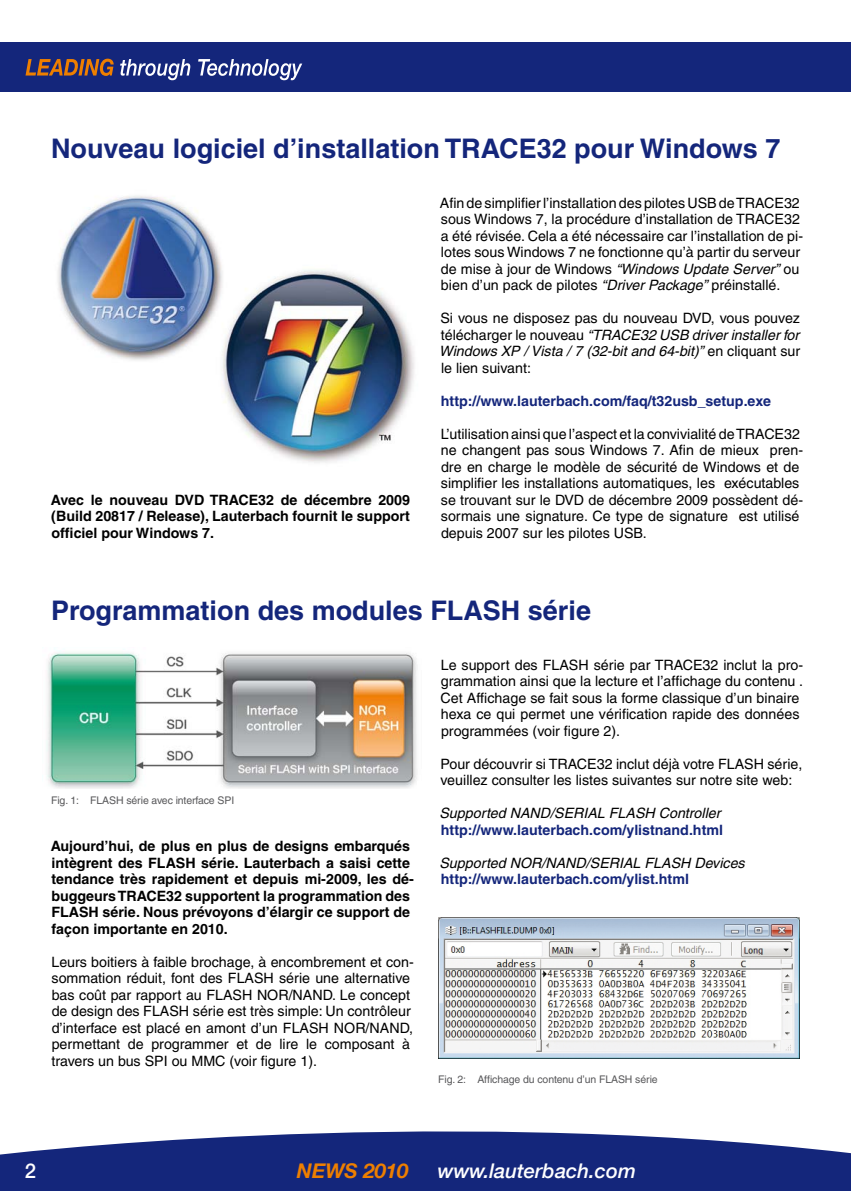
<style>
.page{position:relative;width:851px;height:1191px;background:#fff}
.page>*{position:absolute;margin:0;border:0;box-sizing:border-box;transform-origin:0 0}
.t1{font:700 27px "Helvetica";color:#14267b}
.t2{font:italic 500 20.25px "Helvetica Neue LT";color:#fff}
.t3{font:italic 700 20.25px "Helvetica Neue LT";color:#ee7f00}
.t4{font:500 20.25px "Helvetica Neue LT";color:#fff}
.t5{font:14.25px/16.5px "Helvetica";color:#000}
.t6{font:700 14.25px/16.5px "Helvetica";color:#000;text-align:justify}
.t7{font:700 14.25px "Helvetica";color:#14267b}
.t8{font:italic 14.25px "Helvetica";color:#000}
.t9{font:10.5px "Helvetica";letter-spacing:-.01em;color:#58585a}
.s1{font-style:italic}
</style>
<div class="page">
<svg style="left:0;top:1131px;width:850px;height:60px;background:#32428c"></svg>
<div style="left:0;top:43px;width:850px;height:49px;background:#14267b"></div>
<svg style="left:26px;top:59px;width:88px;height:17px"></svg>
<svg style="left:120px;top:59px;width:70px;height:21px"></svg>
<svg style="left:198px;top:59px;width:104px;height:21px"></svg>
<svg style="left:850px;top:1153px;width:1px;height:38px"></svg>
<img style="left:58px;top:195px;width:357px;height:268px">
<img style="left:46px;top:652px;width:371px;height:136px">
<img style="left:438px;top:917px;width:361px;height:141px">
<h1 class="t1" style="left:51px;top:132px;width:730px">Nouveau logiciel d’installation TRACE32 pour Windows 7</h1>
<p class="t6" style="left:51px;top:491px;width:361px">Avec le nouveau DVD TRACE32 de décembre 2009 (Build 20817 / Release), Lauterbach fournit le support officiel pour Windows 7.</p>
<p class="t5" style="left:440px;top:194px;width:364px">Afin de simplifier l’installation des pilotes USB de TRACE32 sous Windows 7, la procédure d’installation de TRACE32 a été révisée. Cela a été nécessaire car l’installation de pi&shy;lotes sous Windows 7 ne fonctionne qu’à partir du serveur de mise à jour de Windows <span class="s1">“Windows Update Server”</span> ou bien d’un pack de pilotes <span class="s1">“Driver Package”</span> préinstallé.</p>
<p class="t5" style="left:439px;top:310px;width:362px;text-align:justify">Si vous ne disposez pas du nouveau DVD, vous pouvez télécharger le nouveau <span class="s1">“TRACE32 USB driver installer for Windows XP / Vista / 7 (32-bit and 64-bit)”</span> en cliquant sur le lien suivant:</p>
<p class="t7" style="left:441px;top:392px;width:331px">http://www.lauterbach.com/faq/t32usb_setup.exe</p>
<p class="t5" style="left:440px;top:425px;width:364px">L’utilisation ainsi que l’aspect et la convivialité de TRACE32 ne changent pas sous Windows 7. Afin de mieux pren&shy;dre en charge le modèle de sécurité de Windows et de simplifier les installations automatiques, les exécutables se trouvant sur le DVD de décembre 2009 possèdent dé&shy;sormais une signature. Ce type de signature est utilisé depuis 2007 sur les pilotes USB.</p>
<h1 class="t1" style="left:51px;top:594px;width:541px">Programmation des modules FLASH série</h1>
<p class="t9" style="left:51px;top:794px;width:185px">Fig. 1: FLASH série avec interface SPI</p>
<p class="t6" style="left:51px;top:838px;width:365px;text-align:left">Aujourd’hui, de plus en plus de designs embarqués intègrent des FLASH série. Lauterbach a saisi cette tendance très rapidement et depuis mi-2009, les dé&shy;buggeurs TRACE32 supportent la programmation des FLASH série. Nous prévoyons d’élargir ce support de façon importante en 2010.</p>
<p class="t5" style="left:51px;top:953px;width:364px">Leurs boitiers à faible brochage, à encombrement et con&shy;sommation réduit, font des FLASH série une alternative bas coût par rapport au FLASH NOR/NAND. Le concept de design des FLASH série est très simple: Un contrôleur d’interface est placé en amont d’un FLASH NOR/NAND, permettant de programmer et de lire le composant à travers un bus SPI ou MMC (voir figure 1).</p>
<p class="t5" style="left:440px;top:656px;width:364px">Le support des FLASH série par TRACE32 inclut la pro&shy;grammation ainsi que la lecture et l’affichage du contenu .<br>Cet Affichage se fait sous la forme classique d’un binaire hexa ce qui permet une vérification rapide des données programmées (voir figure 2).</p>
<p class="t5" style="left:440px;top:755px;width:363px">Pour découvrir si TRACE32 inclut déjà votre FLASH série, veuillez consulter les listes suivantes sur notre site web:</p>
<p class="t8" style="left:439px;top:805px;width:282px">Supported NAND/SERIAL FLASH Controller</p>
<p class="t7" style="left:441px;top:821px;width:283px">http://www.lauterbach.com/ylistnand.html</p>
<p class="t8" style="left:439px;top:854px;width:307px">Supported NOR/NAND/SERIAL FLASH Devices</p>
<p class="t7" style="left:441px;top:870px;width:249px">http://www.lauterbach.com/ylist.html</p>
<p class="t9" style="left:438px;top:1072px;width:221px">Fig. 2: Affichage du contenu d’un FLASH série</p>
<h2 class="t4" style="left:25px;top:1158px;width:13px">2</h2>
<h2 class="t3" style="left:297px;top:1158px;width:113px">NEWS 2010</h2>
<h2 class="t2" style="left:438px;top:1159px;width:200px">www.lauterbach.com</h2>
</div>
